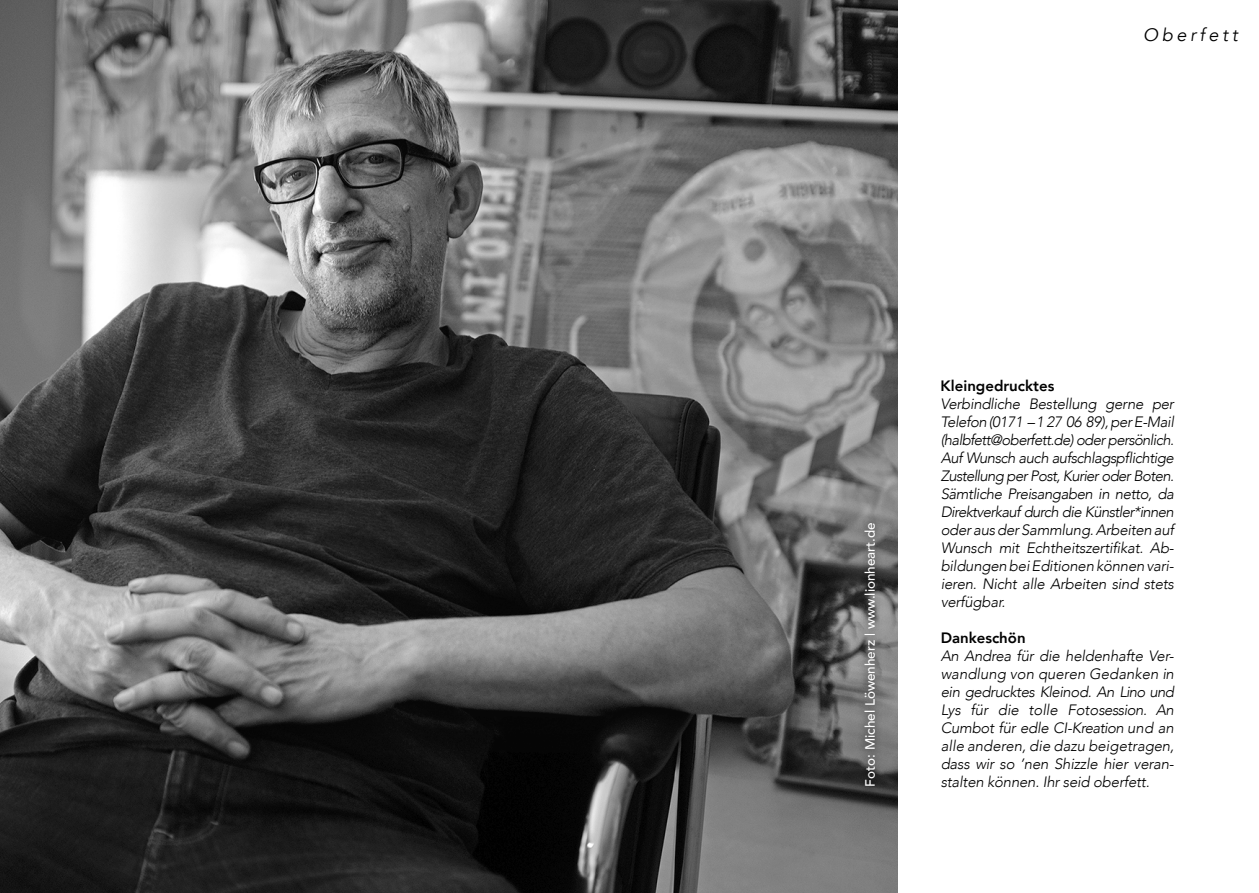
<style>
.page{position:relative;width:1259px;height:893px;background:#fff}
.page>*{position:absolute;margin:0;border:0;box-sizing:border-box;transform-origin:0 0}
.t1{font:italic 18px "Avenir";letter-spacing:.2em;color:#000}
.t2{font:italic 300 15px/18px "Avenir";letter-spacing:-.015em;color:#000;text-align:justify}
.t3{font:800 15px "Avenir";color:#000}
.t4{font:500 13.5px "Avenir";color:#fff}
</style>
<div class="page">
<img style="left:0;top:0;width:897px;height:893px">
<div style="left:855px;top:514px;width:28px;height:281px;background:#000;opacity:.75"></div>
<p class="t1" style="left:1143px;top:24px;width:96px">Oberfett</p>
<p class="t4" style="left:858px;top:787px;width:266px;rotate:-90deg">Foto: Michel Löwenherz | www.lionheart.de</p>
<p class="t3" style="left:940px;top:374px;width:115px">Kleingedrucktes</p>
<p class="t2" style="left:940px;top:394px;width:235px">Verbindliche Bestellung gerne per Telefon (0171 –1 27 06 89), per E-Mail (halbfett@oberfett.de) oder persönlich.<br>Auf Wunsch auch aufschlagspflichtige Zustellung per Post, Kurier oder Boten.<br>Sämtliche Preisangaben in netto, da Direktverkauf durch die Künstler*innen oder aus der Sammlung. Arbeiten auf Wunsch mit Echtheitszertifikat. Ab&shy;bildungen bei Editionen können vari&shy;ieren. Nicht alle Arbeiten sind stets verfügbar.</p>
<p class="t3" style="left:940px;top:626px;width:86px">Dankeschön</p>
<p class="t2" style="left:940px;top:646px;width:235px">An Andrea für die heldenhafte Ver&shy;wandlung von queren Gedanken in ein gedrucktes Kleinod. An Lino und Lys für die tolle Fotosession. An Cumbot für edle CI-Kreation und an alle anderen, die dazu beigetragen, dass wir so ’nen Shizzle hier veran-</p>
<p class="t2" style="left:940px;top:772px;width:210px">stalten können. Ihr seid oberfett.</p>
</div>
